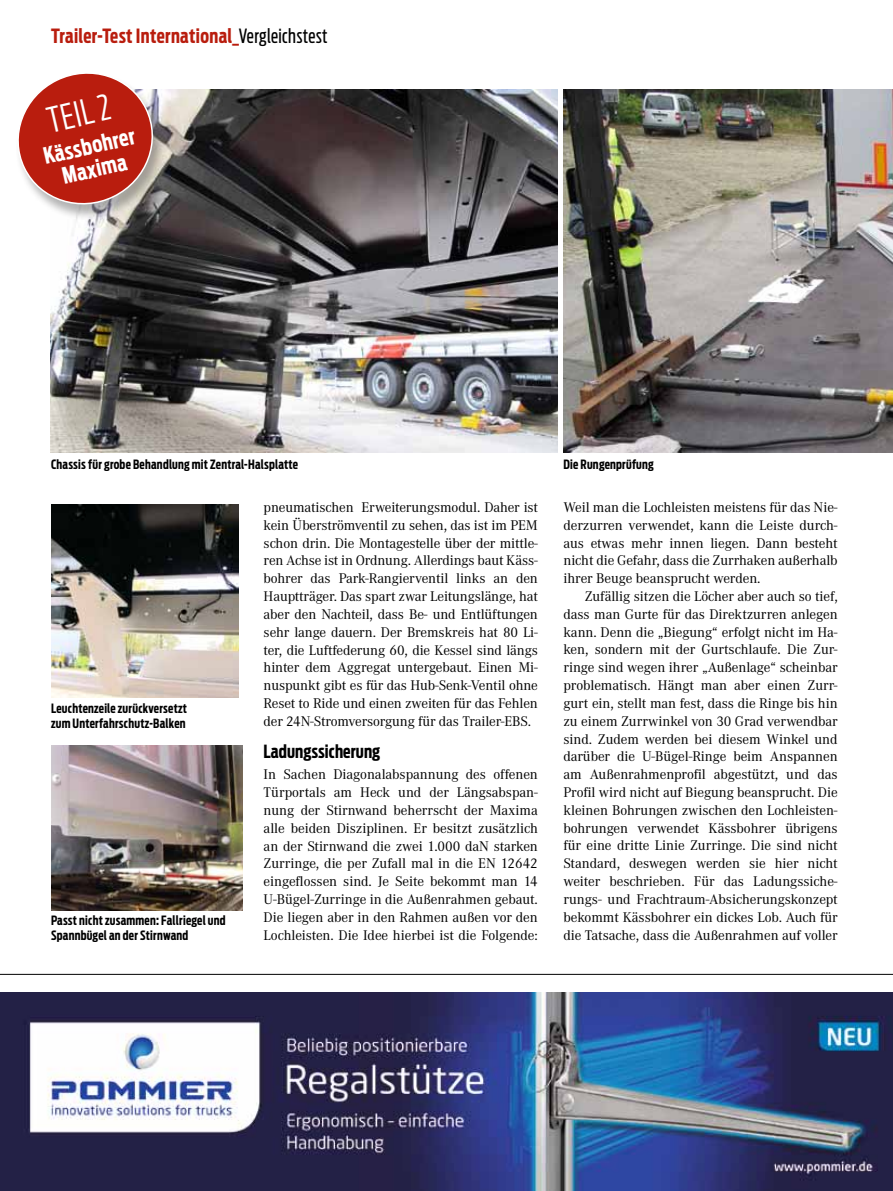
<style>
.page{position:relative;width:893px;height:1191px;background:#fff}
.page>*{position:absolute;margin:0;border:0;box-sizing:border-box;transform-origin:0 0}
.t1{font:300 34.65px "Antenna Extra Cond";color:#fff}
.t2{font:700 22.5px/23.4px "Antenna Extra Cond";color:#fff;text-align:center}
.t3{font:700 19.5px "Antenna Extra Cond";letter-spacing:.02em;color:#b91d0e}
.t4{font:700 18px "Antenna Extra Cond";letter-spacing:.005em;color:#000}
.t5{font:14.55px/17.9px "Corporate A";letter-spacing:-.005em;color:#000;text-align:justify}
.t6{font:700 12.75px/15px "Antenna Extra Cond";letter-spacing:.02em;color:#000}
.s1{font-weight:400;color:#000}
</style>
<div class="page">
<img style="left:0;top:992px;width:893px;height:199px">
<hr style="left:0;top:974px;width:893px;height:1px;background:#000">
<img style="left:50px;top:90px;width:507px;height:362px">
<img style="left:563px;top:89px;width:330px;height:363px">
<img style="left:51px;top:746px;width:191px;height:164px">
<img style="left:51px;top:505px;width:187px;height:192px">
<div style="left:15px;top:73px;width:152px;height:148px;background:#000;opacity:.3"></div>
<svg style="left:15px;top:73px;width:147px;height:140px"></svg>
<h3 class="t3" style="left:51px;top:24px;width:278px">Trailer-Test International_<span class="s1">Vergleichstest</span></h3>
<h1 class="t1" style="left:43px;top:100px;width:65px;rotate:-13deg">Teil 2</h1>
<h2 class="t2" style="left:41px;top:145px;width:95px;rotate:-13deg">Kässbohrer<br>Maxima</h2>
<p class="t6" style="left:51px;top:456px;width:249px">Chassis für grobe Behandlung mit Zentral-Halsplatte</p>
<p class="t6" style="left:51px;top:701px;width:137px">Leuchtenzeile zurückversetzt zum Unterfahrschutz-Balken</p>
<p class="t6" style="left:51px;top:913px;width:176px">Passt nicht zusammen: Fallriegel und<br>Spannbügel an der Stirnwand</p>
<p class="t5" style="left:264px;top:498px;width:276px">pneumatischen Erweiterungsmodul. Daher ist kein Überströmventil zu sehen, das ist im PEM schon drin. Die Montagestelle über der mittle&shy;ren Achse ist in Ordnung. Allerdings baut Käss&shy;bohrer das Park-Rangierventil links an den Hauptträger. Das spart zwar Leitungslänge, hat aber den Nachteil, dass Be- und Entlüftungen sehr lange dauern. Der Bremskreis hat 80 Li&shy;ter, die Luftfederung 60, die Kessel sind längs hinter dem Aggregat untergebaut. Einen Mi&shy;nuspunkt gibt es für das Hub-Senk-Ventil ohne Reset to Ride und einen zweiten für das Fehlen der 24N-Stromversorgung für das Trailer-EBS.</p>
<p class="t4" style="left:264px;top:741px;width:118px">Ladungssicherung</p>
<p class="t5" style="left:264px;top:766px;width:276px">In Sachen Diagonalabspannung des offenen Türportals am Heck und der Längsabspan&shy;nung der Stirnwand beherrscht der Maxima alle beiden Disziplinen. Er besitzt zusätzlich an der Stirnwand die zwei 1.000 daN starken Zurringe, die per Zufall mal in die EN 12642 eingeflossen sind. Je Seite bekommt man 14<br>U-Bügel-Zurringe in die Außenrahmen gebaut.<br>Die liegen aber in den Rahmen außen vor den Lochleisten. Die Idee hierbei ist die Folgende:</p>
<p class="t6" style="left:563px;top:456px;width:92px">Die Rungenprüfung</p>
<p class="t5" style="left:563px;top:498px;width:276px">Weil man die Lochleisten meistens für das Nie&shy;derzurren verwendet, kann die Leiste durch&shy;aus etwas mehr innen liegen. Dann besteht nicht die Gefahr, dass die Zurrhaken außerhalb ihrer Beuge beansprucht werden.</p>
<p class="t5" style="left:563px;top:587px;width:276px;text-indent:21px">Zufällig sitzen die Löcher aber auch so tief, dass man Gurte für das Direktzurren anlegen kann. Denn die „Biegung“ erfolgt nicht im Ha&shy;ken, sondern mit der Gurtschlaufe. Die Zur&shy;ringe sind wegen ihrer „Außenlage“ scheinbar problematisch. Hängt man aber einen Zurr&shy;gurt ein, stellt man fest, dass die Ringe bis hin zu einem Zurrwinkel von 30 Grad verwendbar sind. Zudem werden bei diesem Winkel und darüber die U-Bügel-Ringe beim Anspannen am Außenrahmenprofil abgestützt, und das Profil wird nicht auf Biegung beansprucht. Die kleinen Bohrungen zwischen den Lochleisten&shy;bohrungen verwendet Kässbohrer übrigens für eine dritte Linie Zurringe. Die sind nicht Standard, deswegen werden sie hier nicht weiter beschrieben. Für das Ladungssiche&shy;rungs- und Frachtraum-Absicherungskonzept bekommt Kässbohrer ein dickes Lob. Auch für die Tatsache, dass die Außenrahmen auf voller</p>
</div>
